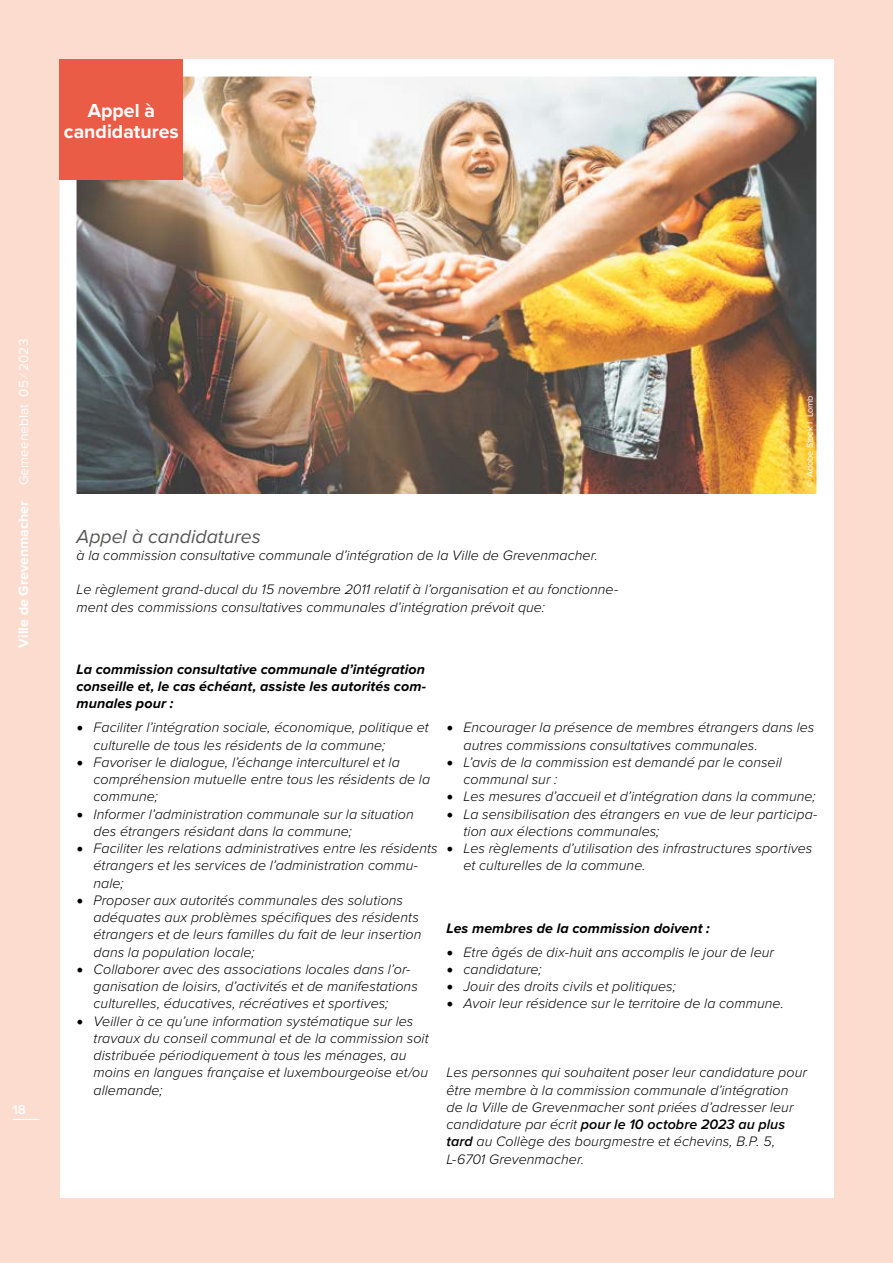
<style>
.page{position:relative;width:893px;height:1263px;background:#fcdccf}
.page>*{position:absolute;margin:0;border:0;box-sizing:border-box;transform-origin:0 0}
.t1{font:700 19.5px/21px "Proxima Nova";color:#fff;text-align:center}
.t2{font:italic 19.5px "Proxima Nova";color:#565655}
.t3{font:italic 300 14.25px/17.2px "Proxima Nova";letter-spacing:.005em;color:#000}
.t4{font:italic 700 14.25px/17.2px "Proxima Nova";letter-spacing:.005em;color:#000;text-align:justify}
.t5{font:700 14.25px "Proxima Nova";color:#fff}
.t6{font:600 13.5px "Proxima Nova";color:#fff}
.t7{font:9px "Proxima Nova";color:#fff}
.s1{font-weight:400;font-size:13.5px}
.s2{font-family:"Minion Pro";font-weight:400;font-style:normal;font-size:18px}
.s3{font-weight:600}
</style>
<div class="page">
<div style="left:60px;top:60px;width:773px;height:1138px;background:#fff"></div>
<img style="left:59px;top:59px;width:775px;height:475px">
<div style="left:60px;top:60px;width:123px;height:120px;background:#eb5c46"></div>
<svg style="left:13px;top:1119px;width:27px;height:1px"></svg>
<h1 class="t1" style="left:64px;top:100px;width:116px">Appel à candidatures</h1>
<p class="t5" style="left:13px;top:647px;width:310px;rotate:-90deg">Ville de Grevenmacher <span class="s1">Gemeeneblat 05 ∕2023</span></p>
<p class="t6" style="left:13px;top:1100px;width:15px">18</p>
<h1 class="t2" style="left:77px;top:521px;width:186px">Appel à candidatures</h1>
<p class="t3" style="left:77px;top:546px;width:523px">à la commission consultative communale d’intégration de la Ville de Grevenmacher.</p>
<p class="t3" style="left:77px;top:580px;width:543px">Le règlement grand-ducal du 15 novembre 2011 relatif à l’organisation et au fonctionne&shy;ment des commissions consultatives communales d’intégration prévoit que:</p>
<p class="t7" style="left:803px;top:487px;width:93px;rotate:-90deg">© Adobe Stock I Lomb</p>
<p class="t4" style="left:77px;top:661px;width:351px">La commission consultative communale d’intégration conseille et, le cas échéant, assiste les autorités com&shy;munales pour :</p>
<p class="t3" style="left:94px;top:718px;width:337px;text-indent:-17px"><span class="s2">•</span> Faciliter l’intégration sociale, économique, politique et culturelle de tous les résidents de la commune;</p>
<p class="t3" style="left:94px;top:753px;width:338px;text-indent:-17px"><span class="s2">•</span> Favoriser le dialogue, l’échange interculturel et la compréhension mutuelle entre tous les résidents de la commune;</p>
<p class="t3" style="left:94px;top:804px;width:322px;text-indent:-17px"><span class="s2">•</span> Informer l’administration communale sur la situation des étrangers résidant dans la commune;</p>
<p class="t3" style="left:94px;top:839px;width:346px;text-indent:-17px"><span class="s2">•</span> Faciliter les relations administratives entre les résidents étrangers et les services de l’administration commu&shy;nale;</p>
<p class="t3" style="left:94px;top:891px;width:329px;text-indent:-17px"><span class="s2">•</span> Proposer aux autorités communales des solutions adéquates aux problèmes spécifiques des résidents étrangers et de leurs familles du fait de leur insertion dans la population locale;</p>
<p class="t3" style="left:94px;top:960px;width:326px;text-indent:-17px"><span class="s2">•</span> Collaborer avec des associations locales dans l’or&shy;ganisation de loisirs, d’activités et de manifestations culturelles, éducatives, récréatives et sportives;</p>
<p class="t3" style="left:94px;top:1011px;width:337px;text-indent:-17px"><span class="s2">•</span> Veiller à ce qu’une information systématique sur les travaux du conseil communal et de la commission soit distribuée périodiquement à tous les ménages, au moins en langues française et luxembourgeoise et/ou allemande;</p>
<p class="t3" style="left:463px;top:718px;width:352px;text-indent:-17px"><span class="s2">•</span> Encourager la présence de membres étrangers dans les autres commissions consultatives communales.</p>
<p class="t3" style="left:463px;top:753px;width:320px;text-indent:-17px"><span class="s2">•</span> L’avis de la commission est demandé par le conseil communal sur :</p>
<p class="t3" style="left:446px;top:787px;width:371px"><span class="s2">•</span> Les mesures d’accueil et d’intégration dans la commune;</p>
<p class="t3" style="left:463px;top:804px;width:355px;text-indent:-17px"><span class="s2">•</span> La sensibilisation des étrangers en vue de leur participa&shy;tion aux élections communales;</p>
<p class="t3" style="left:463px;top:839px;width:350px;text-indent:-17px"><span class="s2">•</span> Les règlements d’utilisation des infrastructures sportives et culturelles de la commune.</p>
<p class="t4" style="left:446px;top:920px;width:265px">Les membres de la commission doivent :</p>
<p class="t3" style="left:446px;top:942px;width:329px"><span class="s2">•</span> Etre âgés de dix-huit ans accomplis le jour de leur</p>
<p class="t3" style="left:446px;top:960px;width:97px"><span class="s2">•</span> candidature;</p>
<p class="t3" style="left:446px;top:977px;width:231px"><span class="s2">•</span> Jouir des droits civils et politiques;</p>
<p class="t3" style="left:446px;top:994px;width:339px"><span class="s2">•</span> Avoir leur résidence sur le territoire de la commune.</p>
<p class="t3" style="left:446px;top:1063px;width:362px">Les personnes qui souhaitent poser leur candidature pour être membre à la commission communale d’intégration de la Ville de Grevenmacher sont priées d’adresser leur candidature par écrit <span class="s3">pour le 10 octobre 2023 au plus tard</span> au Collège des bourgmestre et échevins, B.P. 5, L-6701 Grevenmacher.</p>
</div>
